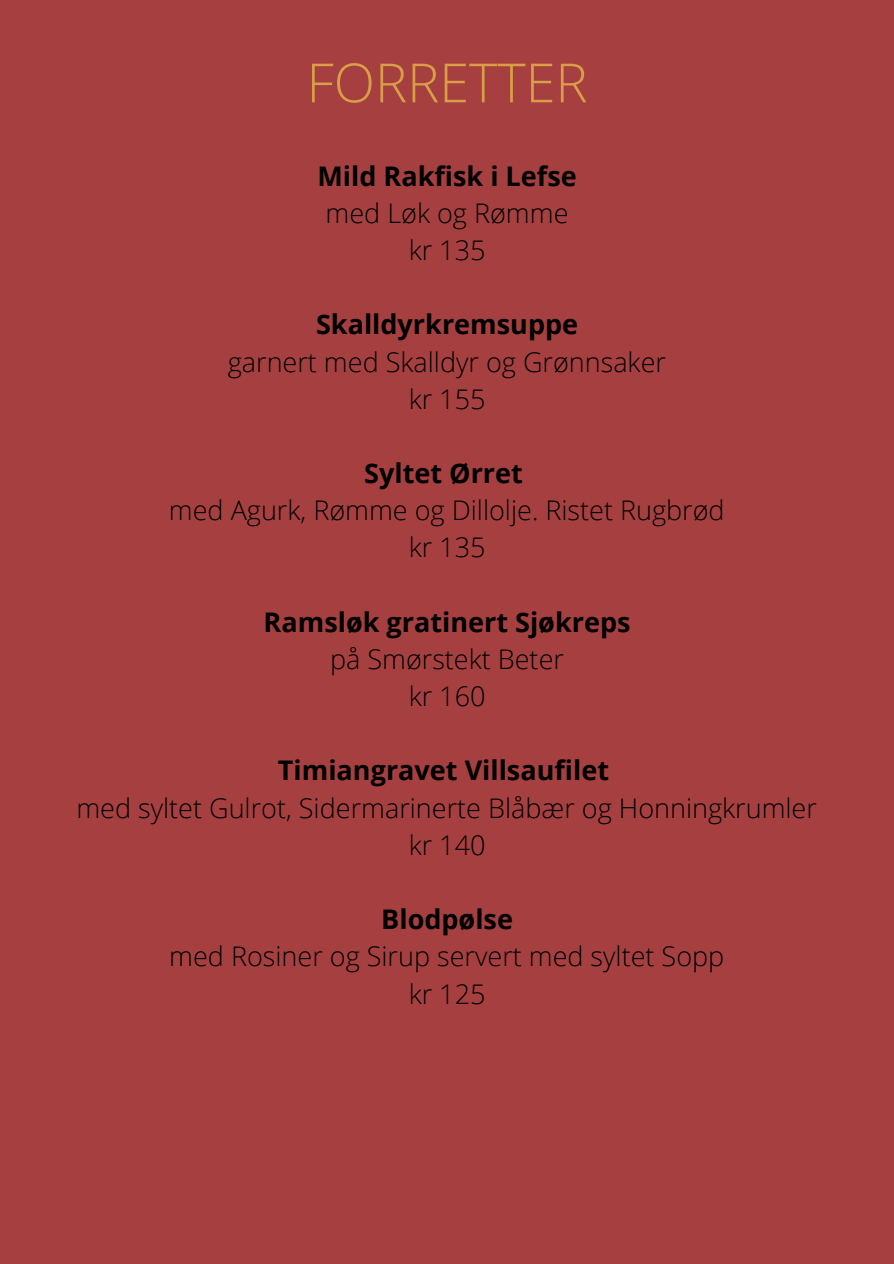
<style>
.page{position:relative;width:894px;height:1264px;background:#fff}
.page>*{position:absolute;margin:0;border:0;box-sizing:border-box;transform-origin:0 0}
.t1{font:300 54px "Open Sans";color:#d99e46}
.t2{font:300 27px/37.2px "Open Sans";color:#000;text-align:center}
.t3{font:700 27px "Open Sans";color:#000}
</style>
<div class="page">
<div style="left:0;top:0;width:893px;height:1263px;background:#a64040"></div>
<h1 class="t1" style="left:306px;top:45px;width:282px">FORRETTER</h1>
<p class="t3" style="left:317px;top:157px;width:261px">Mild Rakfisk i Lefse</p>
<p class="t2" style="left:325px;top:194px;width:244px">med Løk og Rømme kr 135</p>
<p class="t3" style="left:316px;top:305px;width:263px">Skalldyrkremsuppe</p>
<p class="t2" style="left:228px;top:342px;width:439px">garnert med Skalldyr og Grønnsaker kr 155</p>
<p class="t3" style="left:364px;top:454px;width:160px">Syltet Ørret</p>
<p class="t2" style="left:169px;top:491px;width:557px">med Agurk, Rømme og Dillolje. Ristet Rugbrød kr 135</p>
<p class="t3" style="left:263px;top:603px;width:368px">Ramsløk gratinert Sjøkreps</p>
<p class="t2" style="left:330px;top:640px;width:235px">på Smørstekt Beter kr 160</p>
<p class="t3" style="left:278px;top:751px;width:332px">Timiangravet Villsaufilet</p>
<p class="t2" style="left:76px;top:788px;width:741px">med syltet Gulrot, Sidermarinerte Blåbær og Honningkrumler kr 140</p>
<p class="t3" style="left:381px;top:900px;width:133px">Blodpølse</p>
<p class="t2" style="left:169px;top:937px;width:556px">med Rosiner og Sirup servert med syltet Sopp kr 125</p>
</div>
